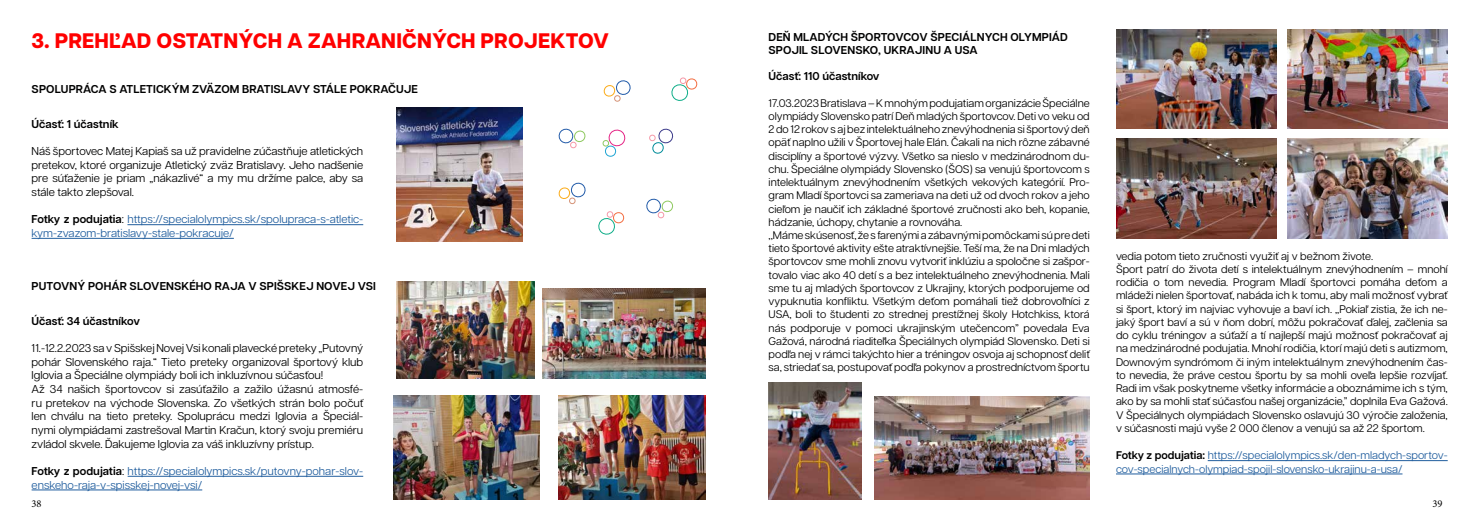
<style>
.page{position:relative;width:1474px;height:521px;background:#fff}
.page>*{position:absolute;margin:0;border:0;box-sizing:border-box;transform-origin:0 0}
.t1{font:800 21px "Articulat CF";letter-spacing:.01em;color:#f00}
.t2{font:11.38px/13.7px "Articulat CF";color:#000101;text-align:justify}
.t3{font:600 11.38px/13.7px "Articulat CF";letter-spacing:.01em;color:#000101}
.t4{font:11.38px/13.7px "Articulat CF";color:#215e9e}
.t5{font:11.11px/13.3px "Articulat CF";color:#215e9e}
.t6{font:11.03px/13.2px "Articulat CF";color:#000101}
.t7{font:10.5px "Minion Pro";color:#000}
.s1{font-weight:600;color:#000101}
.s2{color:#000101}
</style>
<div class="page">
<hr style="left:127px;top:224px;width:236px;height:1px;background:#215e9e">
<hr style="left:32px;top:238px;width:202px;height:1px;background:#215e9e">
<img style="left:397px;top:108px;width:125px;height:133px">
<hr style="left:128px;top:476px;width:235px;height:1px;background:#215e9e">
<hr style="left:32px;top:490px;width:170px;height:1px;background:#215e9e">
<img style="left:393px;top:396px;width:146px;height:103px">
<img style="left:542px;top:288px;width:163px;height:90px">
<img style="left:559px;top:396px;width:146px;height:103px">
<img style="left:397px;top:281px;width:137px;height:97px">
<svg style="left:649px;top:128px;width:24px;height:26px"></svg>
<svg style="left:598px;top:211px;width:26px;height:24px"></svg>
<svg style="left:558px;top:182px;width:28px;height:23px"></svg>
<svg style="left:602px;top:129px;width:23px;height:28px"></svg>
<svg style="left:646px;top:198px;width:27px;height:21px"></svg>
<svg style="left:603px;top:80px;width:28px;height:22px"></svg>
<svg style="left:558px;top:128px;width:28px;height:21px"></svg>
<svg style="left:671px;top:77px;width:26px;height:24px"></svg>
<img style="left:768px;top:383px;width:93px;height:116px">
<img style="left:874px;top:396px;width:215px;height:103px">
<img style="left:1116px;top:29px;width:160px;height:100px">
<img style="left:1287px;top:29px;width:160px;height:100px">
<img style="left:1116px;top:139px;width:160px;height:99px">
<img style="left:1287px;top:139px;width:160px;height:99px">
<hr style="left:1207px;top:460px;width:240px;height:1px;background:#215e9e">
<hr style="left:1115px;top:474px;width:287px;height:1px;background:#215e9e">
<h1 class="t1" style="left:32px;top:25px;width:579px">3. PREHĽAD OSTATNÝCH A ZAHRANIČNÝCH PROJEKTOV</h1>
<p class="t3" style="left:32px;top:82px;width:388px">SPOLUPRÁCA S ATLETICKÝM ZVÄZOM BRATISLAVY STÁLE POKRAČUJE</p>
<p class="t3" style="left:32px;top:116px;width:89px">Účasť: 1 účastník</p>
<p class="t2" style="left:32px;top:143px;width:333px">Náš športovec Matej Kapiaš sa už pravidelne zúčastňuje atletických pretekov, ktoré organizuje Atletický zväz Bratislavy. Jeho nadšenie pre súťaženie je priam „nákazlivé“ a my mu držíme palce, aby sa stále takto zlepšoval.</p>
<p class="t4" style="left:32px;top:212px;width:333px"><span class="s1">Fotky z podujatia</span><span class="s2">:</span> https://specialolympics.sk/spolupraca-s-atletic&shy;kym-zvazom-bratislavy-stale-pokracuje/</p>
<p class="t3" style="left:32px;top:279px;width:346px">PUTOVNÝ POHÁR SLOVENSKÉHO RAJA V SPIŠSKEJ NOVEJ VSI</p>
<p class="t3" style="left:32px;top:313px;width:110px">Účasť: 34 účastníkov</p>
<p class="t2" style="left:32px;top:340px;width:333px;text-align:left">11.-12.2.2023 sa v Spišskej Novej Vsi konali plavecké preteky „Putovný pohár Slovenského raja.“ Tieto preteky organizoval športový klub Iglovia a Špeciálne olympiády boli ich inkluzívnou súčasťou!<br>Až 34 našich športovcov si zasúťažilo a zažilo úžasnú atmosfé&shy;ru pretekov na východe Slovenska. Zo všetkých strán bolo počuť len chválu na tieto preteky. Spoluprácu medzi Iglovia a Špeciál&shy;nymi olympiádami zastrešoval Martin Kračun, ktorý svoju premiéru zvládol skvele. Ďakujeme Iglovia za váš inkluzívny prístup.</p>
<p class="t4" style="left:32px;top:463px;width:333px"><span class="s1">Fotky z podujatia</span><span class="s2">:</span> https://specialolympics.sk/putovny-pohar-slov&shy;enskeho-raja-v-spisskej-novej-vsi/</p>
<p class="t3" style="left:768px;top:29px;width:301px">DEŇ MLADÝCH ŠPORTOVCOV ŠPECIÁLNYCH OLYMPIÁD<br>SPOJIL SLOVENSKO, UKRAJINU A USA</p>
<p class="t3" style="left:768px;top:69px;width:112px">Účasť: 110 účastníkov</p>
<p class="t6" style="left:768px;top:95px;width:323px">17.03.2023 Bratislava – K mnohým podujatiam organizácie Špeciálne olympiády Slovensko patrí Deň mladých športovcov. Deti vo veku od 2 do 12 rokov s aj bez intelektuálneho znevýhodnenia si športový deň opäť naplno užili v Športovej hale Elán. Čakali na nich rôzne zábavné disciplíny a športové výzvy. Všetko sa nieslo v medzinárodnom du&shy;chu. Špeciálne olympiády Slovensko (ŠOS) sa venujú športovcom s intelektuálnym znevýhodnením všetkých vekových kategórií. Pro&shy;gram Mladí športovci sa zameriava na deti už od dvoch rokov a jeho cieľom je naučiť ich základné športové zručnosti ako beh, kopanie, hádzanie, úchopy, chytanie a rovnováha.<br>,,Máme skúsenosť, že s farenými a zábavnými pomôckami sú pre deti tieto športové aktivity ešte atraktívnejšie. Teší ma, že na Dni mladých športovcov sme mohli znovu vytvoriť inklúziu a spoločne si zašpor&shy;tovalo viac ako 40 detí s a bez intelektuálneho znevýhodnenia. Mali sme tu aj mladých športovcov z Ukrajiny, ktorých podporujeme od vypuknutia konfliktu. Všetkým deťom pomáhali tiež dobrovoľníci z USA, boli to študenti zo strednej prestížnej školy Hotchkiss, ktorá nás podporuje v pomoci ukrajinským utečencom” povedala Eva Gažová, národná riaditeľka Špeciálnych olympiád Slovensko. Deti si podľa nej v rámci takýchto hier a tréningov osvoja aj schopnosť deliť sa, striedať sa, postupovať podľa pokynov a prostredníctvom športu</p>
<p class="t6" style="left:1115px;top:248px;width:333px">vedia potom tieto zručnosti využiť aj v bežnom živote.<br>Šport patrí do života detí s intelektuálnym znevýhodnením – mnohí rodičia o tom nevedia. Program Mladí športovci pomáha deťom a mládeži nielen športovať, nabáda ich k tomu, aby mali možnosť vybrať si šport, ktorý im najviac vyhovuje a baví ich. ,,Pokiaľ zistia, že ich ne&shy;jaký šport baví a sú v ňom dobrí, môžu pokračovať ďalej, začlenia sa do cyklu tréningov a súťaží a tí najlepší majú možnosť pokračovať aj na medzinárodné podujatia. Mnohí rodičia, ktorí majú deti s autizmom, Downovým syndrómom či iným intelektuálnym znevýhodnením čas&shy;to nevedia, že práve cestou športu by sa mohli oveľa lepšie rozvíjať.<br>Radi im však poskytneme všetky informácie a oboznámime ich s tým, ako by sa mohli stať súčasťou našej organizácie,” doplnila Eva Gažová.<br>V Špeciálnych olympiádach Slovensko oslavujú 30 výročie založenia, v súčasnosti majú vyše 2 000 členov a venujú sa až 22 športom.</p>
<p class="t5" style="left:1115px;top:448px;width:333px"><span class="s1">Fotky z podujatia:</span> https://specialolympics.sk/den-mladych-sportov&shy;cov-specialnych-olympiad-spojil-slovensko-ukrajinu-a-usa/</p>
<p class="t7" style="left:31px;top:497px;width:12px">38</p>
<p class="t7" style="left:1432px;top:497px;width:12px">39</p>
</div>
